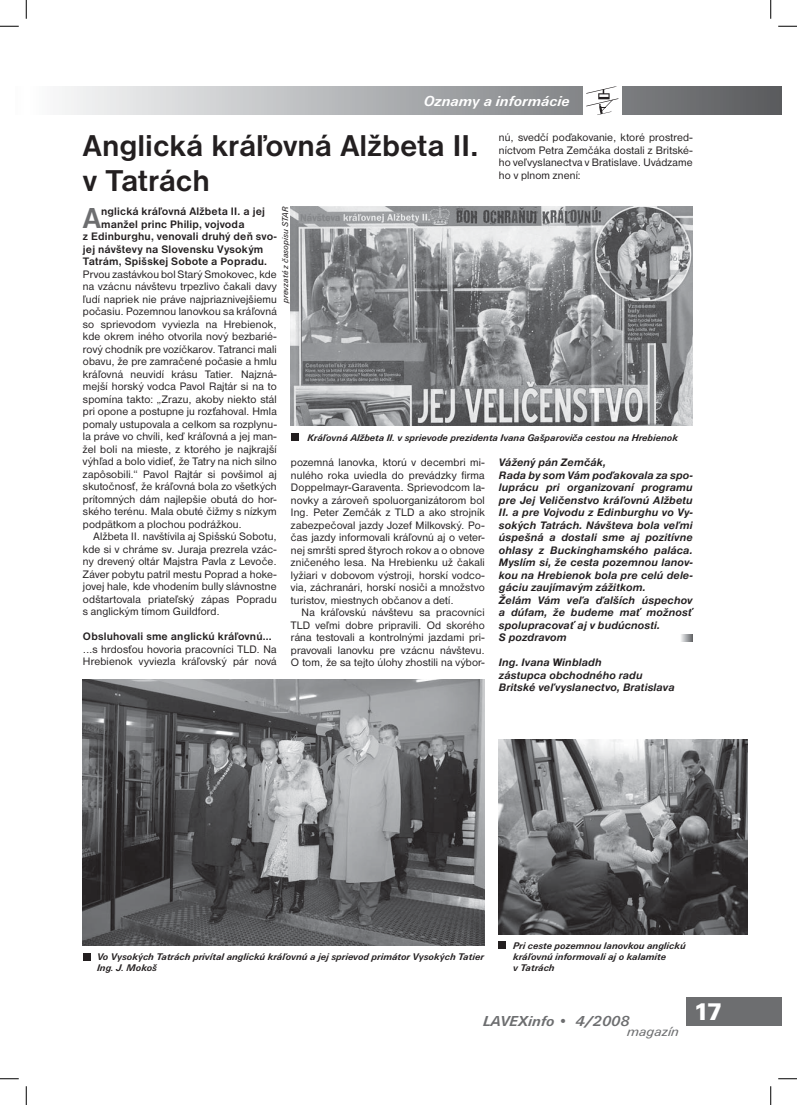
<style>
.page{position:relative;width:797px;height:1105px;background:#fff}
.page>*{position:absolute;margin:0;border:0;box-sizing:border-box;transform-origin:0 0}
.t1{font:700 31.25px/35px "Nimbus Sans DCE";color:#231f20}
.t2{font:700 30px "Nimbus Sans DCE";color:#6d6e70}
.t3{font:900 25px "Unitus TCE";color:#fff}
.t4{font:italic 700 15px "Unitus TCE";color:#fff}
.t5{font:italic 700 15px "Unitus TCE";color:#6d6e70}
.t6{font:italic 13.75px "Unitus TCE";color:#6d6e70}
.t7{font:11.25px/12.5px "Nimbus Sans DCE";letter-spacing:.015em;color:#231f20;text-align:justify}
.t8{font:italic 700 11.25px/12.5px "Nimbus Sans DCE";letter-spacing:.01em;color:#231f20}
.t9{font:700 11.25px "Nimbus Sans DCE";letter-spacing:.015em;color:#231f20}
.t10{font:italic 700 10px/11.2px "Unitus TCE";color:#231f20}
.t11{font:italic 8.75px "Unitus TCE";color:#231f20}
</style>
<div class="page">
<div style="left:26px;top:86px;width:755px;height:29px;background:linear-gradient(to right,#fbfcfd,#595b5e)"></div>
<div style="left:583px;top:83px;width:39px;height:35px;background:#fff"></div>
<svg style="left:586px;top:86px;width:32px;height:29px"></svg>
<div style="left:685px;top:997px;width:96px;height:28px;background:#6d6e70"></div>
<img style="left:83px;top:679px;width:402px;height:266px">
<div style="left:83px;top:953px;width:7px;height:7px;background:#231f20"></div>
<img style="left:499px;top:739px;width:248px;height:195px">
<div style="left:499px;top:942px;width:7px;height:7px;background:#231f20"></div>
<svg style="left:681px;top:635px;width:11px;height:6px"></svg>
<div style="left:291px;top:433px;width:7px;height:8px;background:#231f20"></div>
<img style="left:291px;top:207px;width:401px;height:219px">
<svg style="left:0;top:25px;width:19px;height:2px"></svg>
<svg style="left:778px;top:25px;width:19px;height:2px"></svg>
<svg style="left:0;top:1078px;width:19px;height:1px"></svg>
<svg style="left:778px;top:1078px;width:19px;height:1px"></svg>
<svg style="left:25px;top:0;width:2px;height:19px"></svg>
<svg style="left:25px;top:1086px;width:2px;height:19px"></svg>
<svg style="left:770px;top:0;width:1px;height:19px"></svg>
<svg style="left:770px;top:1086px;width:1px;height:19px"></svg>
<h3 class="t4" style="left:424px;top:95px;width:147px">Oznamy a informácie</h3>
<p class="t7" style="left:499px;top:132px;width:195px">nú, svedčí poďakovanie, ktoré prostred&shy;níctvom Petra Zemčáka dostali z Britské&shy;ho veľvyslanectva v Bratislave. Uvádzame ho v plnom znení:</p>
<h1 class="t1" style="left:83px;top:129px;width:397px">Anglická kráľovná Alžbeta II. v Tatrách</h1>
<h2 class="t2" style="left:83px;top:207px;width:20px">A</h2>
<p class="t9" style="left:101px;top:207px;width:165px">nglická kráľovná Alžbeta II. a jej</p>
<p class="t11" style="left:282px;top:303px;width:97px;rotate:-90deg">prevzaté z časopisu STAR</p>
<p class="t9" style="left:101px;top:220px;width:145px">manžel princ Philip, vojvoda</p>
<p class="t9" style="left:83px;top:232px;width:195px">z Edinburghu, venovali druhý deň svo-</p>
<p class="t9" style="left:83px;top:245px;width:182px">jej návštevy na Slovensku Vysokým</p>
<p class="t9" style="left:83px;top:257px;width:185px">Tatrám, Spišskej Sobote a Popradu.</p>
<p class="t7" style="left:83px;top:269px;width:195px">Prvou zastávkou bol Starý Smokovec, kde na vzácnu návštevu trpezlivo čakali davy ľudí napriek nie práve najpriaznivejšiemu počasiu. Pozemnou lanovkou sa kráľovná so sprievodom vyviezla na Hrebienok, kde okrem iného otvorila nový bezbarié&shy;rový chodník pre vozíčkarov. Tatranci mali obavu, že pre zamračené počasie a hmlu kráľovná neuvidí krásu Tatier. Najzná&shy;mejší horský vodca Pavol Rajtár si na to spomína takto: „Zrazu, akoby niekto stál pri opone a postupne ju rozťahoval. Hmla pomaly ustupovala a celkom sa rozplynu&shy;la práve vo chvíli, keď kráľovná a jej man&shy;žel boli na mieste, z ktorého je najkrajší výhľad a bolo vidieť, že Tatry na nich silno zapôsobili.“ Pavol Rajtár si povšimol aj skutočnosť, že kráľovná bola zo všetkých prítomných dám najlepšie obutá do hor&shy;ského terénu. Mala obuté čižmy s nízkym podpätkom a plochou podrážkou.</p>
<p class="t7" style="left:83px;top:531px;width:195px;text-indent:11px">Alžbeta II. navštívila aj Spišskú Sobotu, kde si v chráme sv. Juraja prezrela vzác&shy;ny drevený oltár Majstra Pavla z Levoče.<br>Záver pobytu patril mestu Poprad a hoke&shy;jovej hale, kde vhodením bully slávnostne odštartovala priateľský zápas Popradu s anglickým tímom Guildford.</p>
<p class="t9" style="left:83px;top:632px;width:190px">Obsluhovali sme anglickú kráľovnú...</p>
<p class="t7" style="left:83px;top:644px;width:195px">...s hrdosťou hovoria pracovníci TLD. Na<br>Hrebienok vyviezla kráľovský pár nová</p>
<p class="t10" style="left:307px;top:432px;width:372px">Kráľovná Alžbeta II. v sprievode prezidenta Ivana Gašparoviča cestou na Hrebienok</p>
<p class="t8" style="left:499px;top:457px;width:195px">Vážený pán Zemčák,<br>Rada by som Vám poďakovala za spo&shy;luprácu pri organizovaní programu pre Jej Veličenstvo kráľovnú Alžbetu<br>II. a pre Vojvodu z Edinburghu vo Vy&shy;sokých Tatrách. Návšteva bola veľmi úspešná a dostali sme aj pozitívne ohlasy z Buckinghamského paláca.<br>Myslím si, že cesta pozemnou lanov&shy;kou na Hrebienok bola pre celú dele&shy;gáciu zaujímavým zážitkom.<br>Želám Vám veľa ďalších úspechov a dúfam, že budeme mať možnosť spolupracovať aj v budúcnosti.<br>S pozdravom</p>
<p class="t8" style="left:499px;top:657px;width:177px">Ing. Ivana Winbladh<br>zástupca obchodného radu<br>Britské veľvyslanectvo, Bratislava</p>
<p class="t7" style="left:291px;top:457px;width:195px">pozemná lanovka, ktorú v decembri mi&shy;nulého roka uviedla do prevádzky firma Doppelmayr-Garaventa. Sprievodcom la&shy;novky a zároveň spoluorganizátorom bol Ing. Peter Zemčák z TLD a ako strojník zabezpečoval jazdy Jozef Milkovský. Po&shy;čas jazdy informovali kráľovnú aj o veter&shy;nej smršti spred štyroch rokov a o obnove zničeného lesa. Na Hrebienku už čakali lyžiari v dobovom výstroji, horskí vodco&shy;via, záchranári, horskí nosiči a množstvo turistov, miestnych občanov a detí.</p>
<p class="t7" style="left:291px;top:607px;width:195px;text-indent:11px">Na kráľovskú návštevu sa pracovníci TLD veľmi dobre pripravili. Od skorého rána testovali a kontrolnými jazdami pri&shy;pravovali lanovku pre vzácnu návštevu.<br>O tom, že sa tejto úlohy zhostili na výbor-</p>
<p class="t10" style="left:97px;top:952px;width:388px">Vo Vysokých Tatrách privítal anglickú kráľovnú a jej sprievod primátor Vysokých Tatier<br>Ing. J. Mokoš</p>
<p class="t10" style="left:513px;top:941px;width:174px">Pri ceste pozemnou lanovkou anglickú kráľovnú informovali aj o kalamite<br>v Tatrách</p>
<h3 class="t5" style="left:483px;top:1015px;width:148px">LAVEXinfo • 4/2008</h3>
<p class="t6" style="left:627px;top:1026px;width:53px">magazín</p>
<h3 class="t3" style="left:693px;top:1002px;width:31px">17</h3>
</div>
